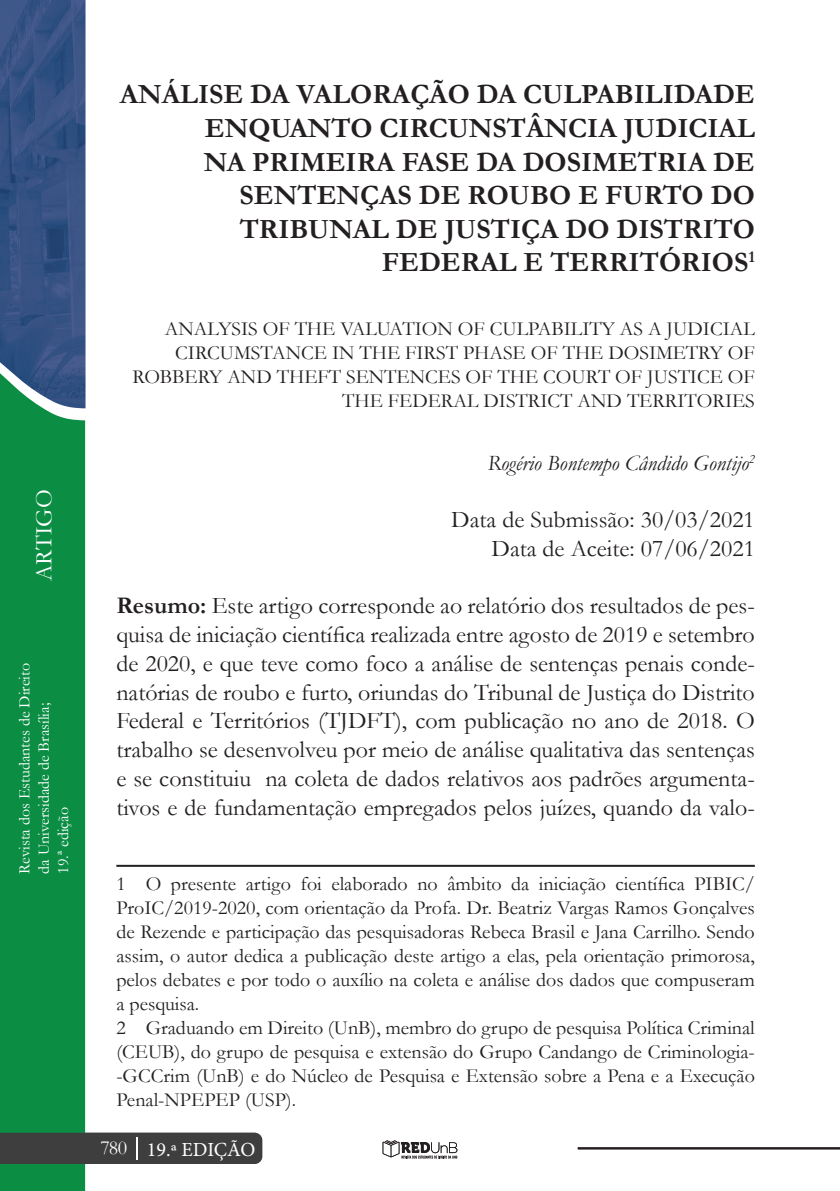
<style>
.page{position:relative;width:840px;height:1191px;background:#fff}
.page>*{position:absolute;margin:0;border:0;box-sizing:border-box;transform-origin:0 0}
.t1{font:700 28px/33.6px "Garamond";color:#231f20;text-align:right}
.t2{font:24px/28.8px "Garamond";color:#231f20;text-align:right}
.t3{font:24px "Garamond";color:#fff}
.t4{font:italic 22px "Garamond";color:#231f20}
.t5{font:20px/24px "Garamond";color:#231f20;text-align:right}
.t6{font:20px "Minion Pro";letter-spacing:-.005em;color:#fff}
.t7{font:16px/19.2px "Garamond";color:#fff}
.s1{font-weight:700}
.s2{font-family:"Garamond"}
</style>
<div class="page">
<div style="left:0;top:408px;width:85px;height:783px;background:#0b8e44"></div>
<img style="left:0;top:0;width:85px;height:408px">
<hr style="left:577px;top:1147px;width:262px;height:2px;background:#231f20">
<svg style="left:382px;top:1140px;width:75px;height:18px"></svg>
<div style="left:0;top:1132px;width:262px;height:32px;background:#3e3e3f"></div>
<hr style="left:136px;top:1137px;width:2px;height:22px;background:#fff">
<hr style="left:116px;top:865px;width:638px;height:2px;background:#231f20">
<p class="t3" style="left:28px;top:581px;width:93px;rotate:-90deg">ARTIGO</p>
<p class="t7" style="left:15px;top:873px;width:212px;rotate:-90deg">Revista dos Estudantes de Direito da Universidade de Brasília;<br>19.ª edição</p>
<h1 class="t1" style="left:120px;top:78px;width:636px">ANÁLISE DA VALORAÇÃO DA CULPABILIDADE<br>ENQUANTO CIRCUNSTÂNCIA JUDICIAL<br>NA PRIMEIRA FASE DA DOSIMETRIA DE<br>SENTENÇAS DE ROUBO E FURTO DO<br>TRIBUNAL DE JUSTIÇA DO DISTRITO<br>FEDERAL E TERRITÓRIOS<sup>1</sup></h1>
<p class="t5" style="left:132px;top:316px;width:623px">ANALYSIS OF THE VALUATION OF CULPABILITY AS A JUDICIAL CIRCUMSTANCE IN THE FIRST PHASE OF THE DOSIMETRY OF ROBBERY AND THEFT SENTENCES OF THE COURT OF JUSTICE OF THE FEDERAL DISTRICT AND TERRITORIES</p>
<p class="t4" style="left:487px;top:448px;width:269px">Rogério Bontempo Cândido Gontijo<sup>2</sup></p>
<p class="t2" style="left:451px;top:504px;width:305px">Data de Submissão: 30/03/2021<br>Data de Aceite: 07/06/2021</p>
<p class="t2" style="left:116px;top:590px;width:639px;text-align:justify"><span class="s1">Resumo:</span> Este artigo corresponde ao relatório dos resultados de pes&shy;quisa de iniciação científica realizada entre agosto de 2019 e setembro de 2020, e que teve como foco a análise de sentenças penais conde&shy;natórias de roubo e furto, oriundas do Tribunal de Justiça do Distrito Federal e Territórios (TJDFT), com publicação no ano de 2018. O trabalho se desenvolveu por meio de análise qualitativa das sentenças e se constituiu na coleta de dados relativos aos padrões argumenta&shy;tivos e de fundamentação empregados pelos juízes, quando da valo-</p>
<p class="t5" style="left:116px;top:871px;width:639px;text-align:left">1 O presente artigo foi elaborado no âmbito da iniciação científica PIBIC/ ProIC/2019-2020, com orientação da Profa. Dr. Beatriz Vargas Ramos Gonçalves de Rezende e participação das pesquisadoras Rebeca Brasil e Jana Carrilho. Sendo assim, o autor dedica a publicação deste artigo a elas, pela orientação primorosa, pelos debates e por todo o auxílio na coleta e análise dos dados que compuseram a pesquisa.<br>2 Graduando em Direito (UnB), membro do grupo de pesquisa Política Criminal (CEUB), do grupo de pesquisa e extensão do Grupo Candango de Criminologia--GCCrim (UnB) e do Núcleo de Pesquisa e Extensão sobre a Pena e a Execução Penal-NPEPEP (USP).</p>
<p class="t6" style="left:100px;top:1135px;width:156px"><span class="s2">780</span> 19.ª EDIÇÃO</p>
</div>
